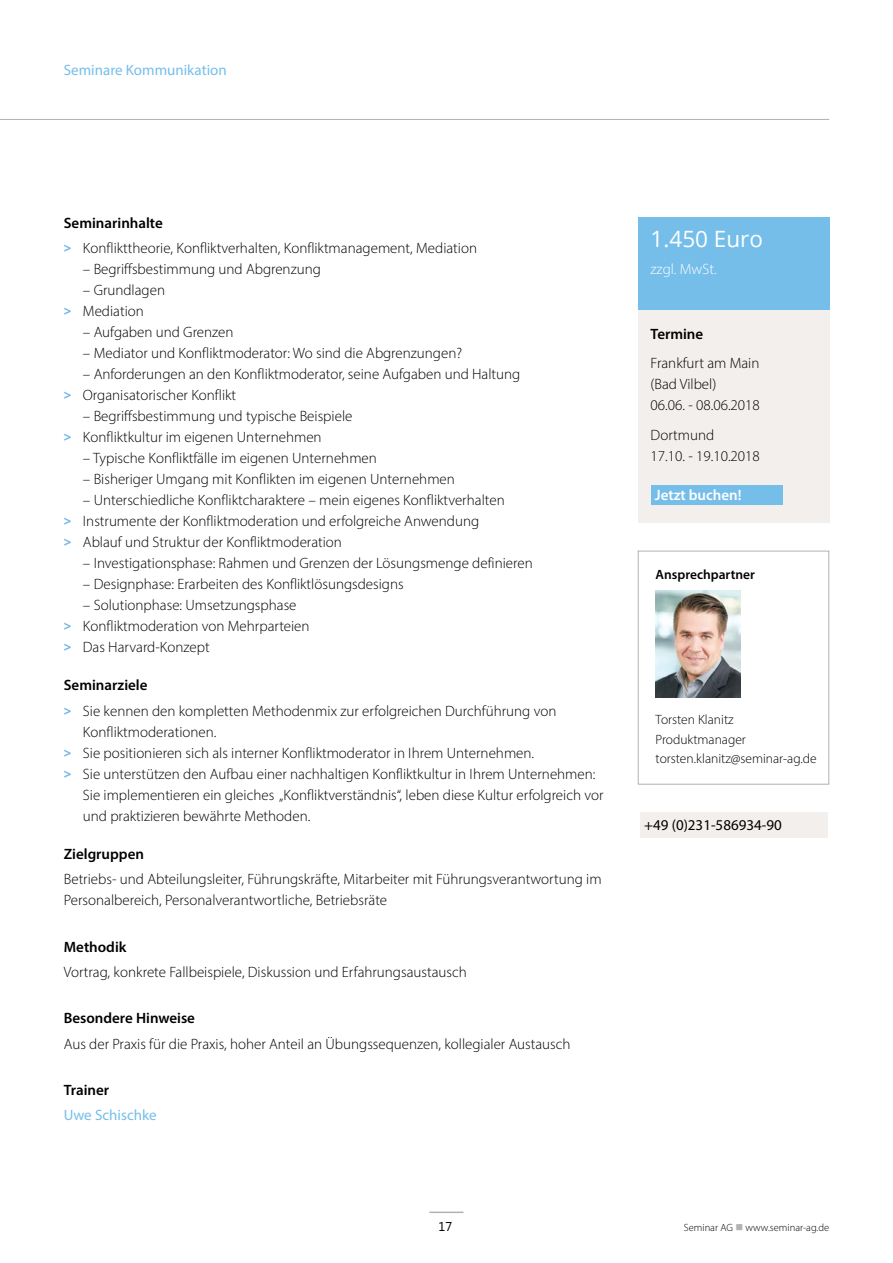
<style>
.page{position:relative;width:893px;height:1263px;background:#fff}
.page>*{position:absolute;margin:0;border:0;box-sizing:border-box;transform-origin:0 0}
.t1{font:22.5px "Open Sans";color:#fff}
.t2{font:300 15px/21px "Myriad Pro";color:#000}
.t3{font:600 15px "Myriad Pro";color:#000}
.t4{font:15px "Myriad Pro";color:#75beea}
.t5{font:15px "Myriad Pro";color:#000}
.t6{font:600 15px "Myriad Pro";color:#fff}
.t7{font:300 15px "Myriad Pro";color:#fff}
.t8{font:300 13.5px/19.5px "Myriad Pro";color:#000}
.t9{font:600 13.5px "Myriad Pro";color:#000}
.t10{font:12.75px "Segoe UI";color:#000}
.t11{font:300 10.5px "Myriad Pro";color:#000}
.s1{font-weight:600}
.s2{font-family:"Open Sans";font-weight:700;font-size:13.5px;color:#77b7e5}
.s3{color:#b1b2b3}
</style>
<div class="page">
<hr style="left:429px;top:1211px;width:34px;height:2px;background:#b1b2b3">
<hr style="left:0;top:119px;width:829px;height:1px;background:#b1b2b3">
<div style="left:640px;top:812px;width:187px;height:25px;background:#f3efed"></div>
<img style="left:656px;top:590px;width:85px;height:108px">
<div style="left:638px;top:551px;width:191px;height:233px;border:1px solid #b1b2b3"></div>
<div style="left:638px;top:217px;width:191px;height:93px;background:#75beea"></div>
<div style="left:638px;top:310px;width:191px;height:213px;background:#f3efed"></div>
<div style="left:651px;top:486px;width:131px;height:19px;background:#75beea"></div>
<p class="t4" style="left:64px;top:61px;width:165px">Seminare Kommunikation</p>
<p class="t2" style="left:64px;top:210px;width:415px;line-height:25.2px"><span class="s1">Seminarinhalte<br></span><span class="s2">&gt;</span> Konflikttheorie, Konfliktverhalten, Konfliktmanagement, Mediation</p>
<p class="t2" style="left:83px;top:259px;width:239px">– Begriffsbestimmung und Abgrenzung</p>
<p class="t2" style="left:64px;top:280px;width:103px;text-indent:19px">– Grundlagen <span class="s2">&gt;</span> Mediation</p>
<p class="t2" style="left:83px;top:322px;width:152px">– Aufgaben und Grenzen</p>
<p class="t2" style="left:83px;top:343px;width:381px">– Mediator und Konfliktmoderator: Wo sind die Abgrenzungen?</p>
<p class="t2" style="left:64px;top:364px;width:458px;text-indent:19px">– Anforderungen an den Konfliktmoderator, seine Aufgaben und Haltung <span class="s2">&gt;</span> Organisatorischer Konflikt</p>
<p class="t2" style="left:64px;top:406px;width:290px;text-indent:19px">– Begriffsbestimmung und typische Beispiele <span class="s2">&gt;</span> Konfliktkultur im eigenen Unternehmen</p>
<p class="t2" style="left:83px;top:448px;width:295px">– Typische Konfliktfälle im eigenen Unternehmen</p>
<p class="t2" style="left:83px;top:469px;width:373px">– Bisheriger Umgang mit Konflikten im eigenen Unternehmen</p>
<p class="t2" style="left:64px;top:490px;width:442px;text-indent:19px">– Unterschiedliche Konfliktcharaktere – mein eigenes Konfliktverhalten <span class="s2">&gt;</span> Instrumente der Konfliktmoderation und erfolgreiche Anwendung<br><span class="s2">&gt;</span> Ablauf und Struktur der Konfliktmoderation</p>
<p class="t2" style="left:83px;top:553px;width:451px">– Investigationsphase: Rahmen und Grenzen der Lösungsmenge definieren</p>
<p class="t2" style="left:83px;top:574px;width:322px">– Designphase: Erarbeiten des Konfliktlösungsdesigns</p>
<p class="t2" style="left:64px;top:595px;width:247px;text-indent:19px">– Solutionphase: Umsetzungsphase<br><span class="s2">&gt;</span> Konfliktmoderation von Mehrparteien <span class="s2">&gt;</span> Das Harvard-Konzept</p>
<p class="t2" style="left:64px;top:673px;width:494px;line-height:25.2px"><span class="s1">Seminarziele<br></span><span class="s2">&gt;</span> Sie kennen den kompletten Methodenmix zur erfolgreichen Durchführung von</p>
<p class="t2" style="left:83px;top:721px;width:135px">Konfliktmoderationen.</p>
<p class="t2" style="left:64px;top:742px;width:472px"><span class="s2">&gt;</span> Sie positionieren sich als interner Konfliktmoderator in Ihrem Unternehmen.</p>
<p class="t2" style="left:64px;top:763px;width:533px"><span class="s2">&gt;</span> Sie unterstützen den Aufbau einer nachhaltigen Konfliktkultur in Ihrem Unternehmen:</p>
<p class="t2" style="left:83px;top:784px;width:522px">Sie implementieren ein gleiches „Konfliktverständnis“, leben diese Kultur erfolgreich vor</p>
<p class="t2" style="left:83px;top:805px;width:229px">und praktizieren bewährte Methoden.</p>
<p class="t3" style="left:64px;top:844px;width:82px">Zielgruppen</p>
<p class="t2" style="left:64px;top:868px;width:539px">Betriebs- und Abteilungsleiter, Führungskräfte, Mitarbeiter mit Führungsverantwortung im<br>Personalbereich, Personalverantwortliche, Betriebsräte</p>
<p class="t3" style="left:64px;top:937px;width:64px">Methodik</p>
<p class="t2" style="left:64px;top:961px;width:405px">Vortrag, konkrete Fallbeispiele, Diskussion und Erfahrungsaustausch</p>
<p class="t3" style="left:64px;top:1009px;width:133px">Besondere Hinweise</p>
<p class="t2" style="left:64px;top:1033px;width:508px">Aus der Praxis für die Praxis, hoher Anteil an Übungssequenzen, kollegialer Austausch</p>
<p class="t3" style="left:64px;top:1080px;width:47px">Trainer</p>
<p class="t4" style="left:64px;top:1106px;width:94px">Uwe Schischke</p>
<h1 class="t1" style="left:651px;top:223px;width:114px">1.450 Euro</h1>
<p class="t7" style="left:651px;top:260px;width:68px">zzgl. MwSt.</p>
<p class="t3" style="left:651px;top:324px;width:54px">Termine</p>
<p class="t2" style="left:651px;top:353px;width:111px">Frankfurt am Main (Bad Vilbel)<br>06.06. - 08.06.2018</p>
<p class="t2" style="left:651px;top:424px;width:111px">Dortmund<br>17.10. - 19.10.2018</p>
<p class="t6" style="left:655px;top:486px;width:88px">Jetzt buchen!</p>
<p class="t9" style="left:656px;top:565px;width:101px">Ansprechpartner</p>
<p class="t8" style="left:656px;top:710px;width:163px">Torsten Klanitz<br>Produktmanager torsten.klanitz@seminar-ag.de</p>
<p class="t5" style="left:644px;top:816px;width:139px">+49 (0)231-586934-90</p>
<p class="t10" style="left:439px;top:1218px;width:15px">17</p>
<p class="t11" style="left:684px;top:1221px;width:147px">Seminar AG <span class="s3">■</span> www.seminar-ag.de</p>
</div>
